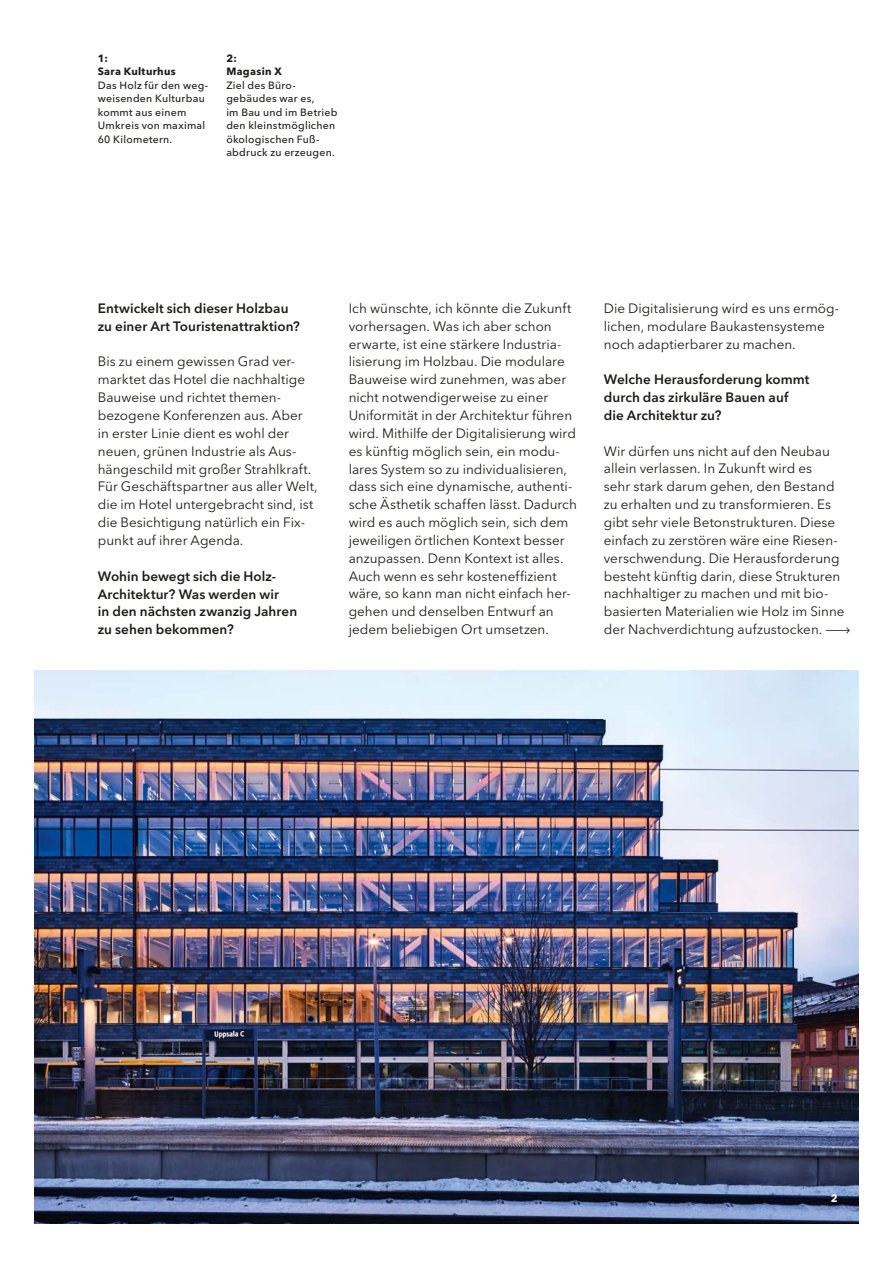
<style>
.page{position:relative;width:893px;height:1263px;background:#fff}
.page>*{position:absolute;margin:0;border:0;box-sizing:border-box;transform-origin:0 0}
.t1{font:13.5px/17.9px "Avenir Next LT Pro";color:#1d1d1b}
.t2{font:600 13.5px/17.9px "Avenir Next LT Pro";letter-spacing:.005em;color:#1d1d1b}
.t3{font:700 10.65px "Avenir Next LT Pro";color:#fff}
.t4{font:500 10.5px/13.5px "Avenir Next LT Pro";letter-spacing:.025em;color:#1d1d1b}
.t5{font:700 10.5px/13.5px "Avenir Next LT Pro";letter-spacing:.03em;color:#1d1d1b}
</style>
<div class="page">
<img style="left:34px;top:670px;width:825px;height:553px">
<p class="t5" style="left:98px;top:51px;width:79px">1:<br>Sara Kulturhus</p>
<p class="t4" style="left:98px;top:78px;width:112px">Das Holz für den weg&shy;weisenden Kulturbau kommt aus einem<br>Umkreis von maximal<br>60 Kilometern.</p>
<p class="t5" style="left:226px;top:51px;width:57px">2:<br>Magasin X</p>
<p class="t4" style="left:226px;top:78px;width:113px">Ziel des Büro&shy;gebäudes war es,<br>im Bau und im Betrieb den kleinstmöglichen ökologischen Fuß&shy;abdruck zu erzeugen.</p>
<p class="t2" style="left:98px;top:299px;width:204px">Entwickelt sich dieser Holzbau zu einer Art Touristenattraktion?</p>
<p class="t1" style="left:98px;top:353px;width:221px">Bis zu einem gewissen Grad ver&shy;marktet das Hotel die nachhaltige Bauweise und richtet themen&shy;bezogene Konferenzen aus. Aber<br>in erster Linie dient es wohl der neuen, grünen Industrie als Aus&shy;hängeschild mit großer Strahlkraft.<br>Für Geschäftspartner aus aller Welt, die im Hotel untergebracht sind, ist die Besichtigung natürlich ein Fix&shy;punkt auf ihrer Agenda.</p>
<p class="t2" style="left:98px;top:567px;width:201px">Wohin bewegt sich die Holz-<br>Architektur? Was werden wir<br>in den nächsten zwanzig Jahren zu sehen bekommen?</p>
<p class="t1" style="left:349px;top:299px;width:230px">Ich wünschte, ich könnte die Zukunft vorhersagen. Was ich aber schon erwarte, ist eine stärkere Industria&shy;lisierung im Holzbau. Die modulare Bauweise wird zunehmen, was aber nicht notwendigerweise zu einer Uniformität in der Architektur führen wird. Mithilfe der Digitalisierung wird es künftig möglich sein, ein modu&shy;lares System so zu individualisieren, dass sich eine dynamische, authenti&shy;sche Ästhetik schaffen lässt. Dadurch wird es auch möglich sein, sich dem jeweiligen örtlichen Kontext besser anzupassen. Denn Kontext ist alles.<br>Auch wenn es sehr kosteneffizient wäre, so kann man nicht einfach her&shy;gehen und denselben Entwurf an jedem beliebigen Ort umsetzen.</p>
<p class="t1" style="left:604px;top:299px;width:237px">Die Digitalisierung wird es uns ermög&shy;lichen, modulare Baukastensysteme noch adaptierbarer zu machen.</p>
<p class="t2" style="left:604px;top:370px;width:207px">Welche Herausforderung kommt durch das zirkuläre Bauen auf die Architektur zu?</p>
<p class="t1" style="left:604px;top:442px;width:242px">Wir dürfen uns nicht auf den Neubau allein verlassen. In Zukunft wird es<br>sehr stark darum gehen, den Bestand zu erhalten und zu transformieren. Es gibt sehr viele Betonstrukturen. Diese einfach zu zerstören wäre eine Riesen&shy;verschwendung. Die Herausforderung besteht künftig darin, diese Strukturen nachhaltiger zu machen und mit bio&shy;basierten Materialien wie Holz im Sinne der Nachverdichtung aufzustocken.</p>
<p class="t3" style="left:831px;top:1191px;width:8px">2</p>
</div>
